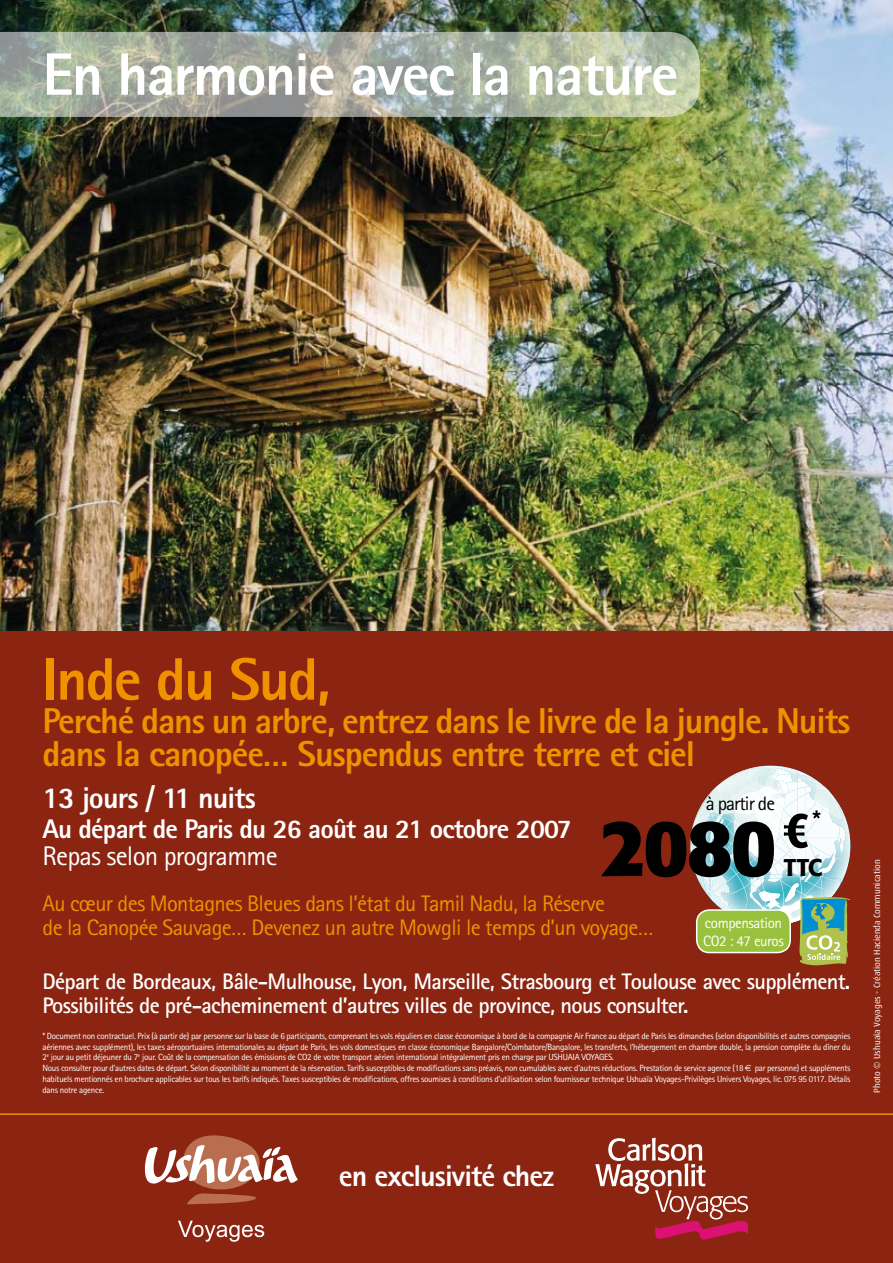
<style>
.page{position:relative;width:893px;height:1263px;background:#fff}
.page>*{position:absolute;margin:0;border:0;box-sizing:border-box;transform-origin:0 0}
.t1{font:700 79.05px "Formata";color:#000}
.t2{font:800 60px "Rotis Sans Serif";letter-spacing:-.03em;color:#fff}
.t3{font:800 60px "Rotis Sans Serif";letter-spacing:-.03em;color:#f09100}
.t4{font:800 36px/33px "Rotis Sans Serif";letter-spacing:-.03em;color:#f09100}
.t5{font:800 30px "Rotis Sans Serif";letter-spacing:-.03em;color:#fff}
.t6{font:800 27px "Rotis Sans Serif";letter-spacing:-.03em;color:#fff}
.t7{font:27px "Rotis Sans Serif";letter-spacing:-.03em;color:#fff}
.t8{font:500 24px "Formata";color:#000}
.t9{font:700 22.5px/24px "Rotis Sans Serif";letter-spacing:-.03em;color:#fff}
.t10{font:22.5px/24px "Rotis Sans Serif";letter-spacing:-.03em;color:#f09100}
.t11{font:19.5px "Rotis Sans Serif";letter-spacing:-.05em;color:#000}
.t12{font:15px/18px "Rotis Sans Serif";letter-spacing:-.03em;color:#fff}
.t13{font:9px/10.8px "Rotis Sans Serif";letter-spacing:-.03em;color:#fff}
.t14{font:9px "Dax";color:#fff}
.s1{font-family:"Euro Sans"}
</style>
<div class="page">
<img style="left:0;top:0;width:893px;height:631px">
<svg style="left:0;top:32px;width:700px;height:85px;background:#a8b0a1"></svg>
<div style="left:0;top:631px;width:893px;height:632px;background:#8b2512"></div>
<hr style="left:0;top:1113px;width:893px;height:2px;background:#f09100">
<svg style="left:595px;top:1138px;width:153px;height:101px"></svg>
<svg style="left:145px;top:1135px;width:153px;height:69px"></svg>
<svg style="left:178px;top:1221px;width:86px;height:21px"></svg>
<svg style="left:690px;top:765px;width:160px;height:200px"></svg>
<h2 class="t2" style="left:43px;top:36px;width:637px">En harmonie avec la nature</h2>
<h2 class="t3" style="left:43px;top:641px;width:290px">Inde du Sud,</h2>
<h3 class="t4" style="left:43px;top:703px;width:809px">Perché dans un arbre, entrez dans le livre de la jungle. Nuits dans la canopée… Suspendus entre terre et ciel</h3>
<h3 class="t5" style="left:43px;top:779px;width:215px">13 jours / 11 nuits</h3>
<h3 class="t6" style="left:43px;top:812px;width:531px">Au départ de Paris du 26 août au 21 octobre 2007</h3>
<h3 class="t7" style="left:43px;top:840px;width:237px">Repas selon programme</h3>
<h3 class="t10" style="left:43px;top:891px;width:613px">Au cœur des Montagnes Bleues dans l’état du Tamil Nadu, la Réserve<br>de la Canopée Sauvage… Devenez un autre Mowgli le temps d’un voyage…</h3>
<h3 class="t9" style="left:43px;top:969px;width:809px">Départ de Bordeaux, Bâle-Mulhouse, Lyon, Marseille, Strasbourg et Toulouse avec supplément.<br>Possibilités de pré-acheminement d’autres villes de province, nous consulter.</h3>
<h3 class="t11" style="left:706px;top:792px;width:71px">à partir de</h3>
<h1 class="t1" style="left:601px;top:799px;width:177px">2080</h1>
<h3 class="t8" style="left:784px;top:853px;width:40px">TTC</h3>
<p class="t14" style="left:872px;top:1093px;width:235px;rotate:-90deg">Photo © Ushuaïa Voyages - Création Hacienda Communication</p>
<h3 class="t12" style="left:703px;top:914px;width:82px">compensation<br>CO2 : 47 euros</h3>
<p class="t13" style="left:43px;top:1030px;width:809px">* Document non contractuel. Prix (à partir de) par personne sur la base de 6 participants, comprenant les vols réguliers en classe économique à bord de la compagnie Air France au départ de Paris les dimanches (selon disponibilités et autres compagnies aériennes avec supplément), les taxes aéroportuaires internationales au départ de Paris, les vols domestiques en classe économique Bangalore/Coimbatore/Bangalore, les transferts, l’hébergement en chambre double, la pension complète du dîner du 2<sup>e</sup> jour au petit déjeuner du 7<sup>e</sup> jour. Coût de la compensation des émissions de CO2 de votre transport aérien international intégralement pris en charge par USHUAIA VOYAGES.<br>Nous consulter pour d’autres dates de départ. Selon disponibilité au moment de la réservation. Tarifs susceptibles de modifications sans préavis, non cumulables avec d’autres réductions. Prestation de service agence (18 <span class="s1">E</span> par personne) et suppléments habituels mentionnés en brochure applicables sur tous les tarifs indiqués. Taxes susceptibles de modifications, offres soumises à conditions d’utilisation selon fournisseur technique Ushuaïa Voyages-Privilèges Univers Voyages, lic. 075 95 0117. Détails dans notre agence.</p>
<h3 class="t5" style="left:339px;top:1156px;width:217px">en exclusivité chez</h3>
</div>
